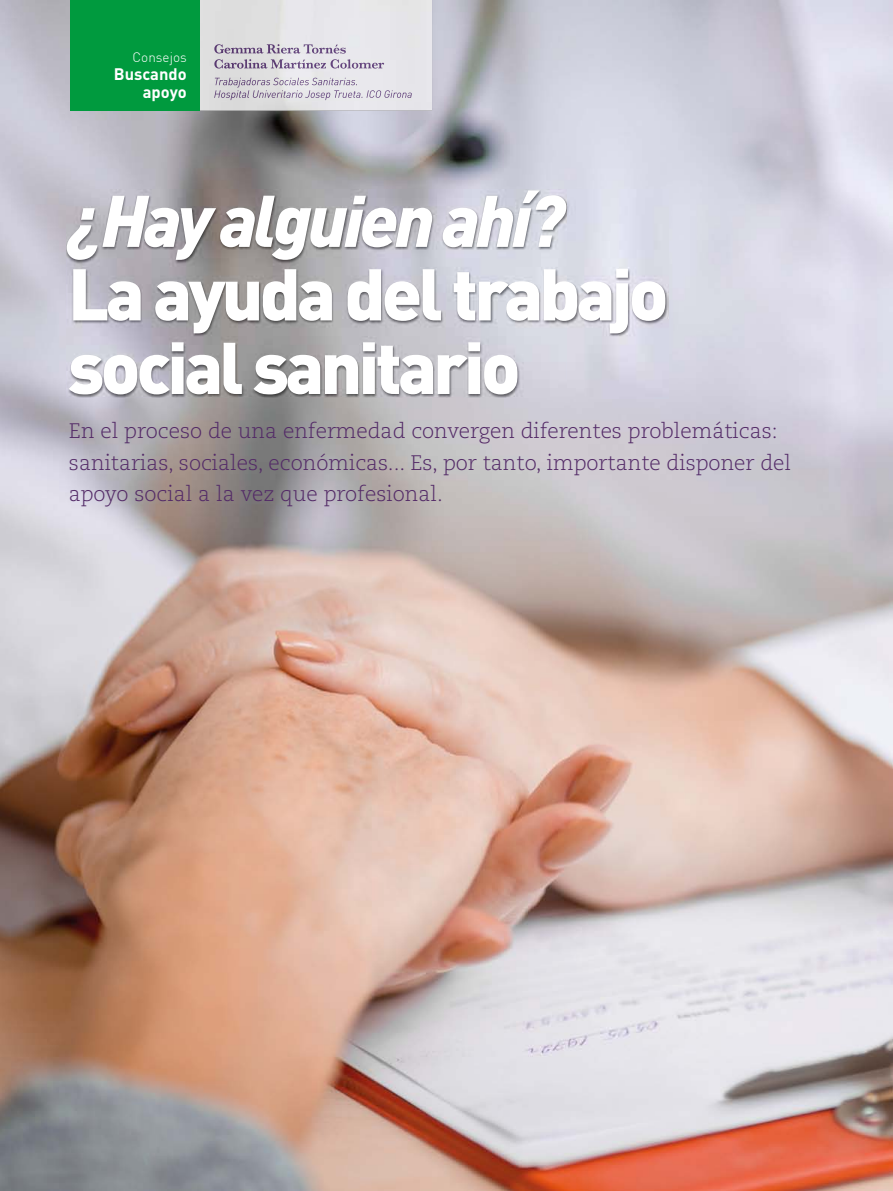
<style>
.page{position:relative;width:893px;height:1191px;background:#fff}
.page>*{position:absolute;margin:0;border:0;box-sizing:border-box;transform-origin:0 0}
.t1{font:900 72px/73.5px "DIN";letter-spacing:-.05em;color:#fff}
.t2{font:italic 900 72px "DIN";letter-spacing:-.05em;color:#fff}
.t3{font:300 21px/31.5px "Caecilia LT Std";color:#532a67}
.t4{font:700 16.5px/18px "DIN";color:#fff;text-align:right}
.t5{font:300 13.5px "DIN";color:#fff}
</style>
<div class="page">
<img style="left:0;top:0;width:893px;height:1191px">
<img style="left:200px;top:0;width:232px;height:111px">
<img style="left:214px;top:44px;width:132px;height:10px">
<img style="left:214px;top:59px;width:170px;height:10px">
<img style="left:215px;top:78px;width:142px;height:10px">
<img style="left:214px;top:90px;width:198px;height:10px">
<img style="left:66px;top:189px;width:602px;height:209px">
<div style="left:70px;top:0;width:130px;height:111px;background:#009a3e"></div>
<p class="t5" style="left:133px;top:49px;width:56px">Consejos</p>
<p class="t4" style="left:114px;top:64px;width:74px">Buscando apoyo</p>
<h1 class="t2" style="left:68px;top:173px;width:498px">¿Hay alguien ahí?</h1>
<h1 class="t1" style="left:68px;top:254px;width:602px">La ayuda del trabajo social sanitario</h1>
<p class="t3" style="left:69px;top:415px;width:724px">En el proceso de una enfermedad convergen diferentes problemáticas: sanitarias, sociales, económicas... Es, por tanto, importante disponer del apoyo social a la vez que profesional.</p>
</div>
